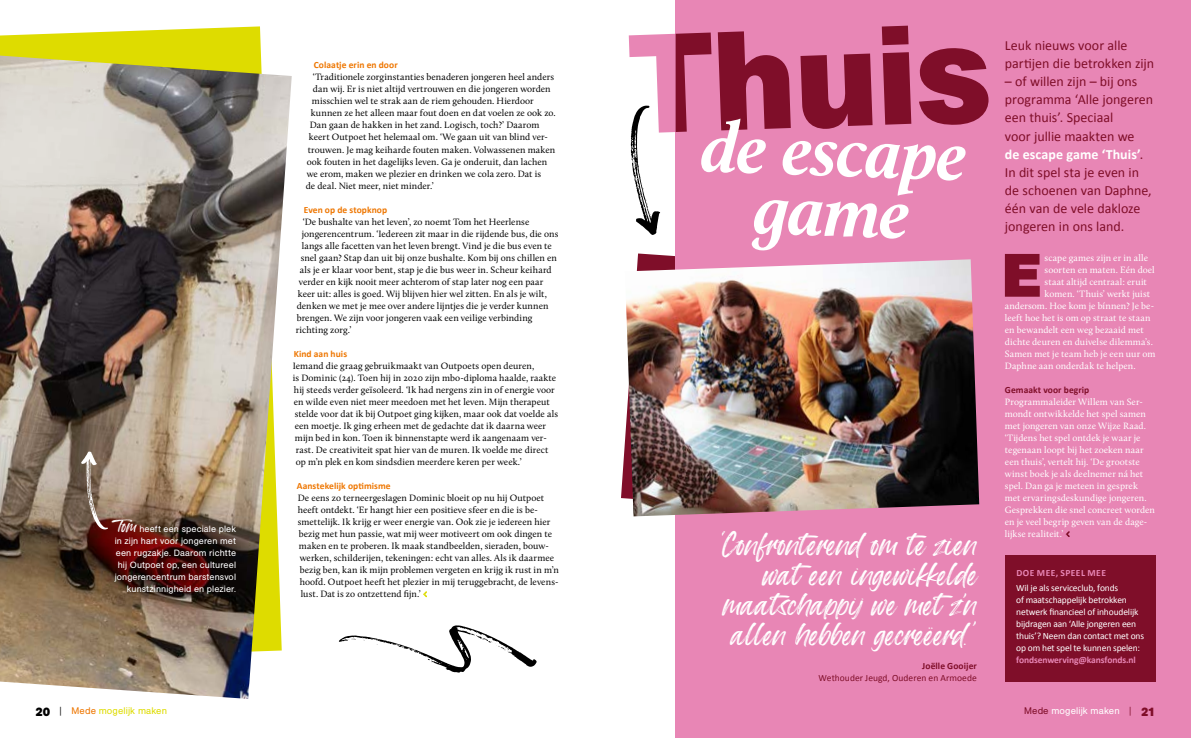
<style>
.page{position:relative;width:1191px;height:738px;background:#fff}
.page>*{position:absolute;margin:0;border:0;box-sizing:border-box;transform-origin:0 0}
.t1{font:italic 700 72px/60px "Calluna";color:#fff;text-align:center}
.t2{font:900 60.5px "AG Book Std";color:#7f0e29}
.t3{font:32px/30px "Kingston";letter-spacing:.02em;color:#fff;text-align:right}
.t4{font:14px/18px "Calibri";letter-spacing:-.005em;color:#7f0e29}
.t5{font:9.5px "Calluna";letter-spacing:.005em;color:#000}
.t6{font:9.5px/12px "Calluna";letter-spacing:.005em;color:#fff}
.t7{font:9.5px/12px "Calibri";letter-spacing:-.015em;color:#fff}
.t8{font:700 9.5px "Calibri";letter-spacing:.005em;color:#ee7601}
.t9{font:9.5px "Calibri";letter-spacing:.005em;color:#7f0e29}
.t10{font:700 9.5px "Calibri";letter-spacing:.005em;color:#7f0e29}
.t11{font:700 9.5px "Calibri";letter-spacing:-.01em;color:#e886b5}
.t12{font:9.5px "AG Book Std";letter-spacing:.01em;color:#dedc00}
.t13{font:9.5px "AG Book Std";letter-spacing:.01em;color:#fff}
.t14{font:700 9.5px "Calibri";letter-spacing:.045em;color:#e886b5}
.t15{font:9px/12px "AG Book Std";letter-spacing:.01em;color:#fff;text-align:right}
.s1{font-family:"Kingston";font-size:18px}
.s2{font-weight:700;color:#fff}
.s3{font-weight:900;font-size:12px;color:#000}
.s4{font-weight:300;color:#000}
.s5{color:#ee7601}
.s6{color:#7f0e29}
.s7{font-weight:300;color:#7f0e29}
.s8{font-weight:900;font-size:12px;color:#7f0e29}
</style>
<div class="page">
<div style="left:675px;top:0;width:516px;height:737px;background:#e886b5"></div>
<svg style="left:0;top:26px;width:261px;height:29px;fill:#dedc00"></svg>
<img style="left:0;top:55px;width:292px;height:643px">
<svg style="left:81px;top:451px;width:27px;height:78px;background:#8f7b6c"></svg>
<img style="left:625px;top:259px;width:354px;height:257px">
<svg style="left:423px;top:591px;width:4px;height:5px"></svg>
<svg style="left:339px;top:625px;width:198px;height:47px"></svg>
<svg style="left:1065px;top:531px;width:4px;height:5px"></svg>
<svg style="left:629px;top:33px;width:46px;height:99px;fill:#e886b5"></svg>
<svg style="left:631px;top:105px;width:29px;height:130px"></svg>
<svg style="left:675px;top:26px;width:314px;height:106px"></svg>
<div style="left:1005px;top:554px;width:150px;height:126px;background:#7f0e29"></div>
<p class="t15" style="left:115px;top:522px;width:123px"><span class="s1">Tom</span> heeft een speciale plek in zijn hart voor jongeren met een rugzakje. Daarom richtte hij Outpoet op, een cultureel jongerencentrum barstensvol kunstzinnigheid en plezier.</p>
<p class="t8" style="left:314px;top:59px;width:85px">Colaatje erin en door</p>
<p class="t5" style="left:313px;top:71px;width:243px">‘Traditionele zorginstanties benaderen jongeren heel anders</p>
<p class="t5" style="left:313px;top:83px;width:239px">dan wij. Er is niet altijd vertrouwen en die jongeren worden</p>
<p class="t5" style="left:312px;top:95px;width:223px">misschien wel te strak aan de riem gehouden. Hierdoor</p>
<p class="t5" style="left:311px;top:107px;width:246px">kunnen ze het alleen maar fout doen en dat voelen ze ook zo.</p>
<p class="t5" style="left:310px;top:119px;width:231px">Dan gaan de hakken in het zand. Logisch, toch?’ Daarom</p>
<p class="t5" style="left:309px;top:131px;width:241px">keert Outpoet het helemaal om. ‘We gaan uit van blind ver-</p>
<p class="t5" style="left:308px;top:143px;width:249px">trouwen. Je mag keiharde fouten maken. Volwassenen maken</p>
<p class="t5" style="left:307px;top:155px;width:242px">ook fouten in het dagelijks leven. Ga je onderuit, dan lachen</p>
<p class="t5" style="left:307px;top:167px;width:236px">we erom, maken we plezier en drinken we cola zero. Dat is</p>
<p class="t5" style="left:306px;top:179px;width:130px">de deal. Niet meer, niet minder.’</p>
<p class="t8" style="left:304px;top:203px;width:85px">Even op de stopknop</p>
<p class="t5" style="left:303px;top:215px;width:228px">‘De bushalte van het leven’, zo noemt Tom het Heerlense</p>
<p class="t5" style="left:302px;top:227px;width:258px">jongerencentrum. ‘Iedereen zit maar in die rijdende bus, die ons</p>
<p class="t5" style="left:302px;top:239px;width:252px">langs alle facetten van het leven brengt. Vind je die bus even te</p>
<p class="t5" style="left:301px;top:251px;width:258px">snel gaan? Stap dan uit bij onze bushalte. Kom bij ons chillen en</p>
<p class="t5" style="left:300px;top:263px;width:253px">als je er klaar voor bent, stap je die bus weer in. Scheur keihard</p>
<p class="t5" style="left:299px;top:275px;width:246px">verder en kijk nooit meer achterom of stap later nog een paar</p>
<p class="t5" style="left:298px;top:287px;width:251px">keer uit: alles is goed. Wij blijven hier wel zitten. En als je wilt,</p>
<p class="t5" style="left:297px;top:299px;width:253px">denken we met je mee over andere lijntjes die je verder kunnen</p>
<p class="t5" style="left:297px;top:311px;width:237px">brengen. We zijn voor jongeren vaak een veilige verbinding</p>
<p class="t5" style="left:296px;top:323px;width:57px">richting zorg.’</p>
<p class="t8" style="left:294px;top:347px;width:55px">Kind aan huis</p>
<p class="t5" style="left:293px;top:359px;width:243px">Iemand die graag gebruikmaakt van Outpoets open deuren,</p>
<p class="t5" style="left:293px;top:371px;width:265px">is Dominic (24). Toen hij in 2020 zijn mbo-diploma haalde, raakte</p>
<p class="t5" style="left:294px;top:383px;width:262px">hij steeds verder geïsoleerd. ‘Ik had nergens zin in of energie voor</p>
<p class="t5" style="left:294px;top:395px;width:257px">en wilde even niet meer meedoen met het leven. Mijn therapeut</p>
<p class="t5" style="left:295px;top:407px;width:265px">stelde voor dat ik bij Outpoet ging kijken, maar ook dat voelde als</p>
<p class="t5" style="left:295px;top:419px;width:253px">een moetje. Ik ging erheen met de gedachte dat ik daarna weer</p>
<p class="t5" style="left:295px;top:431px;width:253px">mijn bed in kon. Toen ik binnenstapte werd ik aangenaam ver-</p>
<p class="t5" style="left:296px;top:443px;width:254px">rast. De creativiteit spat hier van de muren. Ik voelde me direct</p>
<p class="t5" style="left:296px;top:455px;width:227px">op m’n plek en kom sindsdien meerdere keren per week.’</p>
<p class="t8" style="left:297px;top:479px;width:95px">Aanstekelijk optimisme</p>
<p class="t5" style="left:298px;top:491px;width:248px">De eens zo terneergeslagen Dominic bloeit op nu hij Outpoet</p>
<p class="t5" style="left:298px;top:503px;width:241px">heeft ontdekt. ‘Er hangt hier een positieve sfeer en die is be-</p>
<p class="t5" style="left:298px;top:515px;width:254px">smettelijk. Ik krijg er weer energie van. Ook zie je iedereen hier</p>
<p class="t5" style="left:299px;top:527px;width:255px">bezig met hun passie, wat mij weer motiveert om ook dingen te</p>
<p class="t5" style="left:299px;top:539px;width:251px">maken en te proberen. Ik maak standbeelden, sieraden, bouw-</p>
<p class="t5" style="left:300px;top:551px;width:256px">werken, schilderijen, tekeningen: echt van alles. Als ik daarmee</p>
<p class="t5" style="left:300px;top:563px;width:261px">bezig ben, kan ik mijn problemen vergeten en krijg ik rust in m’n</p>
<p class="t5" style="left:300px;top:575px;width:260px">hoofd. Outpoet heeft het plezier in mij teruggebracht, de levens-</p>
<p class="t5" style="left:301px;top:587px;width:122px">lust. Dat is zo ontzettend fijn.’</p>
<h1 class="t1" style="left:702px;top:116px;width:267px;rotate:2deg">de escape game</h1>
<h3 class="t3" style="left:721px;top:528px;width:257px">‘Confronterend om te zien wat een ingewikkelde maatschappij we met z’n allen hebben gecreëerd.’</h3>
<p class="t10" style="left:922px;top:659px;width:56px">Joëlle Gooijer</p>
<p class="t9" style="left:818px;top:671px;width:160px">Wethouder Jeugd, Ouderen en Armoede</p>
<h3 class="t4" style="left:1005px;top:37px;width:151px">Leuk nieuws voor alle partijen die betrokken zijn</h3>
<h3 class="t4" style="left:1005px;top:73px;width:150px">– of willen zijn – bij ons programma ‘Alle jongeren een thuis’. Speciaal<br>voor jullie maakten we<br><span class="s2">de escape game ‘Thuis’</span>.<br>In dit spel sta je even in de schoenen van Daphne, één van de vele dakloze jongeren in ons land.</h3>
<h2 class="t2" style="left:1002px;top:239px;width:41px">E</h2>
<p class="t6" style="left:1044px;top:251px;width:105px">scape games zijn er in alle</p>
<p class="t6" style="left:1044px;top:263px;width:112px">soorten en maten. Eén doel</p>
<p class="t6" style="left:1044px;top:275px;width:104px">staat altijd centraal: eruit</p>
<p class="t6" style="left:1044px;top:287px;width:107px">komen. ‘Thuis’ werkt juist</p>
<p class="t6" style="left:1005px;top:299px;width:151px">andersom. Hoe kom je bínnen? Je be-</p>
<p class="t6" style="left:1005px;top:311px;width:147px">leeft hoe het is om op straat te staan</p>
<p class="t6" style="left:1005px;top:323px;width:140px">en bewandelt een weg bezaaid met</p>
<p class="t6" style="left:1005px;top:335px;width:149px">dichte deuren en duivelse dilemma’s.</p>
<p class="t6" style="left:1005px;top:347px;width:152px">Samen met je team heb je een uur om</p>
<p class="t6" style="left:1005px;top:359px;width:132px">Daphne aan onderdak te helpen.</p>
<p class="t10" style="left:1005px;top:383px;width:86px">Gemaakt voor begrip</p>
<p class="t6" style="left:1005px;top:395px;width:152px">Programmaleider Willem van Ser&shy;mondt ontwikkelde het spel samen met jongeren van onze Wijze Raad. ‘Tijdens het spel ontdek je waar je tegenaan loopt bij het zoeken naar een thuis’, vertelt hij. ‘De grootste winst boek je als deelnemer ná het spel. Dan ga je meteen in gesprek met ervaringsdeskundige jongeren.<br>Gesprekken die snel concreet worden en je veel begrip geven van de dage&shy;lijkse realiteit.’</p>
<p class="t14" style="left:1016px;top:566px;width:91px">DOE MEE, SPEEL MEE</p>
<p class="t7" style="left:1016px;top:581px;width:129px">Wil je als serviceclub, fonds<br>of maatschappelijk betrokken netwerk financieel of inhoudelijk bijdragen aan ‘Alle jongeren een thuis’? Neem dan contact met ons op om het spel te kunnen spelen:</p>
<p class="t11" style="left:1016px;top:653px;width:121px">fondsenwerving@kansfonds.nl</p>
<p class="t12" style="left:35px;top:704px;width:133px"><span class="s3">20</span> <span class="s4">|</span> <span class="s5">Mede</span> mogelijk maken</p>
<p class="t13" style="left:1024px;top:704px;width:133px"><span class="s6">Mede</span> mogelijk maken <span class="s7">|</span> <span class="s8">21</span></p>
</div>
